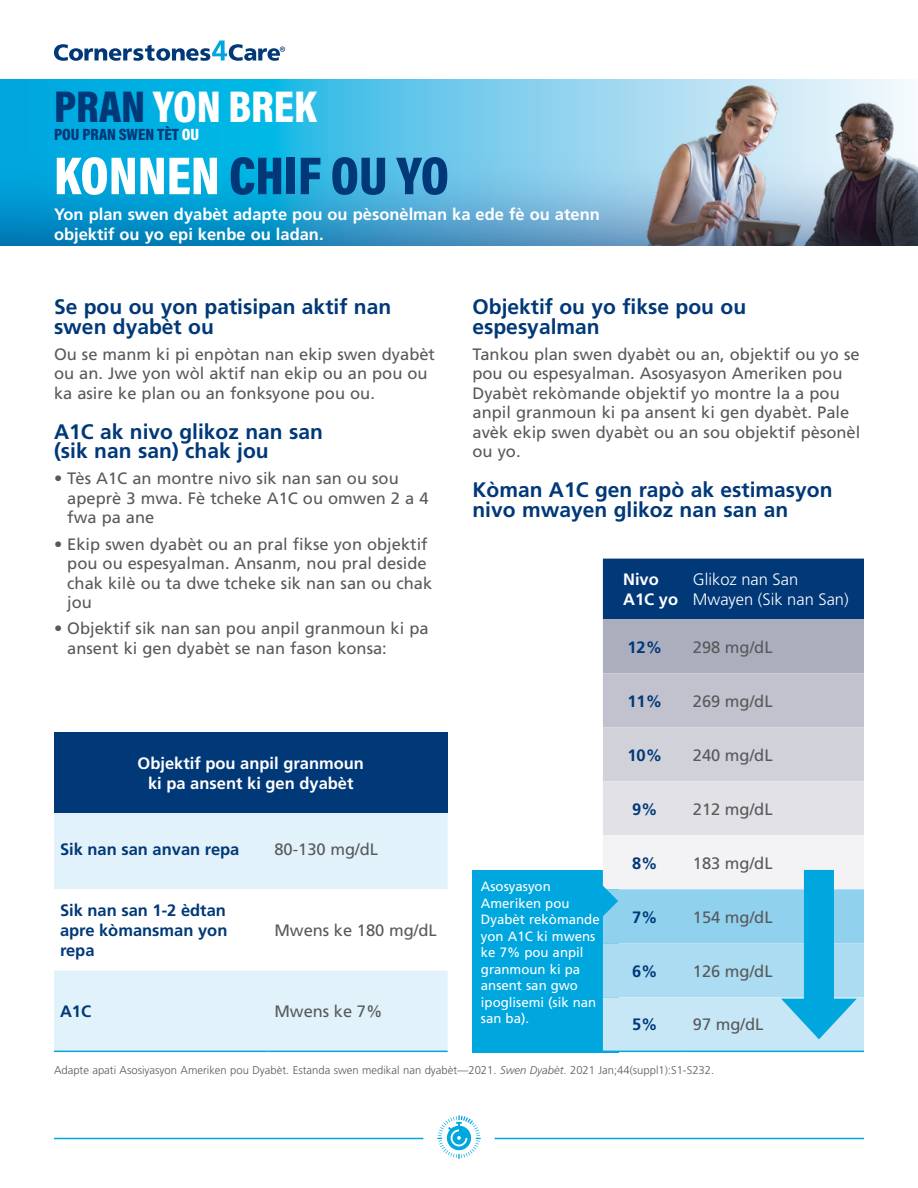
<style>
.page{position:relative;width:918px;height:1188px;background:#fff}
.page>*{position:absolute;margin:0;border:0;box-sizing:border-box;transform-origin:0 0}
.t1{font:54px "Acumin Variable Concept";color:#003878}
.t2{font:45px "Acumin Variable Concept";letter-spacing:-.005em;color:#fff}
.t3{font:700 21px/19.5px "Frutiger LT Std";color:#003878}
.t4{font:16.5px/19.5px "Frutiger LT Std";color:#58595b}
.t5{font:700 16.5px/19.8px "Frutiger LT Std";color:#fff}
.t6{font:700 16.5px/19.8px "Frutiger LT Std";color:#003878;text-align:justify}
.t7{font:300 16.5px/19.8px "Frutiger LT Std";color:#fff}
.t8{font:16.5px "Acumin Variable Concept";color:#003878}
.t9{font:13.5px/16.5px "Frutiger LT Std";color:#fff}
.t10{font:300 11.25px "Frutiger LT Std";color:#58595b}
.s1{color:#003878}
.s2{color:#fff}
.s3{font-style:italic}
</style>
<div class="page">
<svg style="left:0;top:79px;width:492px;height:74px;background:#22b7e5"></svg>
<img style="left:492px;top:79px;width:418px;height:74px">
<img style="left:0;top:153px;width:918px;height:93px">
<svg style="left:54px;top:40px;width:231px;height:21px"></svg>
<hr style="left:54px;top:1138px;width:369px;height:1px;background:#00a6de">
<hr style="left:495px;top:1138px;width:369px;height:1px;background:#00a6de">
<svg style="left:437px;top:1115px;width:44px;height:44px"></svg>
<div style="left:54px;top:813px;width:394px;height:238px;background:#e2f2fa"></div>
<svg style="left:54px;top:889px;width:394px;height:81px"></svg>
<hr style="left:54px;top:1051px;width:214px;height:1px;background:#00a6de">
<hr style="left:268px;top:1051px;width:180px;height:1px;background:#00a6de">
<div style="left:54px;top:732px;width:394px;height:81px;background:#003878"></div>
<div style="left:472px;top:870px;width:147px;height:182px;background:#00a6de"></div>
<hr style="left:603px;top:1051px;width:84px;height:1px;background:#00a6de">
<hr style="left:687px;top:1051px;width:177px;height:1px;background:#00a6de">
<svg style="left:602px;top:559px;width:262px;height:492px;background:#a2bfd4"></svg>
<h2 class="t2" style="left:54px;top:75px;width:264px"><span class="s1">PRAN</span> YON BREK</h2>
<p class="t8" style="left:54px;top:122px;width:147px">POU PRAN SWEN TÈT <span class="s2">OU</span></p>
<h1 class="t1" style="left:54px;top:138px;width:397px"><span class="s2">KONNEN</span> CHIF OU YO</h1>
<p class="t5" style="left:54px;top:204px;width:547px;line-height:20.2px">Yon plan swen dyabèt adapte pou ou pèsonèlman ka ede fè ou atenn objektif ou yo epi kenbe ou ladan.</p>
<p class="t3" style="left:54px;top:297px;width:339px">Se pou ou yon patisipan aktif nan swen dyabèt ou</p>
<p class="t4" style="left:54px;top:344px;width:383px">Ou se manm ki pi enpòtan nan ekip swen dyabèt ou an. Jwe yon wòl aktif nan ekip ou an pou ou ka asire ke plan ou an fonksyone pou ou.</p>
<p class="t3" style="left:54px;top:422px;width:271px">A1C ak nivo glikoz nan san (sik nan san) chak jou</p>
<p class="t4" style="left:67px;top:469px;width:363px;text-indent:-13px">• Tès A1C an montre nivo sik nan san ou sou apeprè 3 mwa. Fè tcheke A1C ou omwen 2 a 4 fwa pa ane</p>
<p class="t4" style="left:67px;top:534px;width:366px;text-indent:-13px">• Ekip swen dyabèt ou an pral fikse yon objektif pou ou espesyalman. Ansanm, nou pral deside chak kilè ou ta dwe tcheke sik nan san ou chak jou</p>
<p class="t4" style="left:67px;top:619px;width:363px;text-indent:-13px">• Objektif sik nan san pou anpil granmoun ki pa ansent ki gen dyabèt se nan fason konsa:</p>
<p class="t5" style="left:138px;top:753px;width:228px;text-align:center">Objektif pou anpil granmoun ki pa ansent ki gen dyabèt</p>
<p class="t6" style="left:60px;top:839px;width:181px">Sik nan san anvan repa</p>
<p class="t4" style="left:274px;top:840px;width:105px">80-130 mg/dL</p>
<p class="t6" style="left:60px;top:901px;width:169px">Sik nan san 1-2 èdtan apre kòmansman yon repa</p>
<p class="t4" style="left:274px;top:921px;width:164px">Mwens ke 180 mg/dL</p>
<p class="t6" style="left:60px;top:1001px;width:33px">A1C</p>
<p class="t4" style="left:274px;top:1002px;width:110px">Mwens ke 7%</p>
<p class="t3" style="left:472px;top:297px;width:275px">Objektif ou yo fikse pou ou espesyalman</p>
<p class="t4" style="left:472px;top:344px;width:389px">Tankou plan swen dyabèt ou an, objektif ou yo se pou ou espesyalman. Asosyasyon Ameriken pou Dyabèt rekòmande objektif yo montre la a pou anpil granmoun ki pa ansent ki gen dyabèt. Pale avèk ekip swen dyabèt ou an sou objektif pèsonèl ou yo.</p>
<p class="t3" style="left:472px;top:480px;width:362px">Kòman A1C gen rapò ak estimasyon nivo mwayen glikoz nan san an</p>
<p class="t9" style="left:481px;top:878px;width:120px">Asosyasyon<br>Ameriken pou<br>Dyabèt rekòmande yon A1C ki mwens ke 7% pou anpil granmoun ki pa ansent san gwo ipoglisemi (sik nan san ba).</p>
<p class="t5" style="left:623px;top:570px;width:57px">Nivo<br>A1C yo</p>
<p class="t7" style="left:693px;top:570px;width:157px">Glikoz nan San<br>Mwayen (Sik nan San)</p>
<p class="t6" style="left:627px;top:637px;width:36px">12%</p>
<p class="t4" style="left:693px;top:637px;width:81px">298 mg/dL</p>
<p class="t6" style="left:627px;top:691px;width:36px">11%</p>
<p class="t4" style="left:693px;top:691px;width:81px">269 mg/dL</p>
<p class="t6" style="left:627px;top:745px;width:36px">10%</p>
<p class="t4" style="left:693px;top:745px;width:81px">240 mg/dL</p>
<p class="t6" style="left:632px;top:799px;width:27px">9%</p>
<p class="t4" style="left:693px;top:799px;width:81px">212 mg/dL</p>
<p class="t6" style="left:632px;top:853px;width:27px">8%</p>
<p class="t4" style="left:693px;top:853px;width:81px">183 mg/dL</p>
<p class="t6" style="left:632px;top:907px;width:27px">7%</p>
<p class="t4" style="left:693px;top:907px;width:81px">154 mg/dL</p>
<p class="t6" style="left:632px;top:961px;width:27px">6%</p>
<p class="t4" style="left:693px;top:961px;width:81px">126 mg/dL</p>
<p class="t6" style="left:632px;top:1015px;width:27px">5%</p>
<p class="t4" style="left:693px;top:1015px;width:72px">97 mg/dL</p>
<p class="t10" style="left:54px;top:1064px;width:662px">Adapte apati Asosiyasyon Ameriken pou Dyabèt. Estanda swen medikal nan dyabèt—2021. <span class="s3">Swen Dyabèt</span>. 2021 Jan;44(suppl1):S1-S232.</p>
</div>
